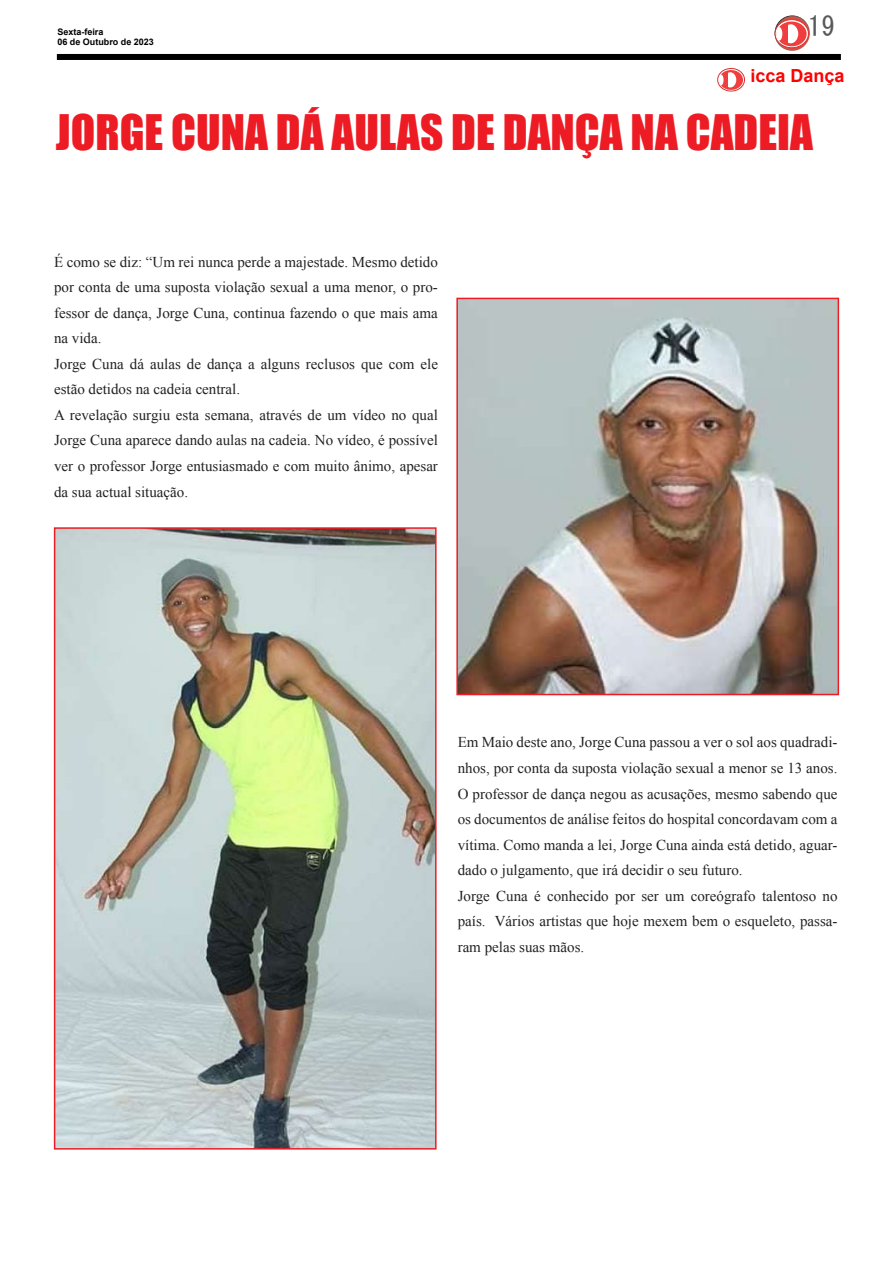
<style>
.page{position:relative;width:893px;height:1263px;background:#fff}
.page>*{position:absolute;margin:0;border:0;box-sizing:border-box;transform-origin:0 0}
.t1{font:45px "Impact";color:#ed1c24}
.t2{font:27px "MS Gothic";color:#58595b}
.t3{font:700 18px "Arial";color:#fe0000}
.t4{font:15px/25.5px "Times New Roman";color:#222}
.t5{font:700 9px "Arial";color:#000}
</style>
<div class="page">
<div style="left:57px;top:54px;width:784px;height:6px;background:#000"></div>
<svg style="left:775px;top:15px;width:35px;height:36px"></svg>
<svg style="left:775px;top:20px;width:33px;height:28px"></svg>
<div style="left:775px;top:19px;width:34px;height:29px;border:1px solid #d9322f;border-radius:50%"></div>
<div style="left:777px;top:22px;width:30px;height:24px;background:#ef3e3d;border-radius:50%"></div>
<div style="left:776px;top:27px;width:6px;height:14px;background:#fff;border-radius:50%"></div>
<div style="left:783px;top:24px;width:15px;height:19px;background:#fff;border-radius:50%"></div>
<hr style="left:783px;top:24px;width:4px;height:19px;background:#ef3e3d">
<svg style="left:718px;top:68px;width:26px;height:23px"></svg>
<div style="left:718px;top:68px;width:27px;height:23px;border:1px solid #d9322f;border-radius:50%"></div>
<svg style="left:719px;top:70px;width:24px;height:20px"></svg>
<div style="left:719px;top:75px;width:5px;height:10px;background:#fff;border-radius:50%"></div>
<div style="left:724px;top:72px;width:12px;height:15px;background:#fff;border-radius:50%"></div>
<hr style="left:724px;top:72px;width:3px;height:16px;background:#ef3e3d">
<img style="left:57px;top:530px;width:377px;height:616px">
<div style="left:54px;top:527px;width:383px;height:622px;border:2px solid #ed1c24"></div>
<img style="left:459px;top:301px;width:377px;height:391px">
<div style="left:456px;top:298px;width:383px;height:397px;border:2px solid #ed1c24"></div>
<p class="t5" style="left:57px;top:25px;width:48px">Sexta-feira</p>
<p class="t5" style="left:57px;top:36px;width:98px">06 de Outubro de 2023</p>
<h2 class="t2" style="left:808px;top:13px;width:28px">19</h2>
<p class="t3" style="left:750px;top:63px;width:96px">icca Dança</p>
<h1 class="t1" style="left:56px;top:98px;width:758px">JORGE CUNA DÁ AULAS DE DANÇA NA CADEIA</h1>
<p class="t4" style="left:54px;top:249px;width:385px">É como se diz: “Um rei nunca perde a majestade. Mesmo detido por conta de uma suposta violação sexual a uma menor, o pro&shy;fessor de dança, Jorge Cuna, continua fazendo o que mais ama na vida.<br>Jorge Cuna dá aulas de dança a alguns reclusos que com ele estão detidos na cadeia central.<br>A revelação surgiu esta semana, através de um vídeo no qual Jorge Cuna aparece dando aulas na cadeia. No vídeo, é possível ver o professor Jorge entusiasmado e com muito ânimo, apesar da sua actual situação.</p>
<p class="t4" style="left:458px;top:729px;width:381px">Em Maio deste ano, Jorge Cuna passou a ver o sol aos quadradi&shy;nhos, por conta da suposta violação sexual a menor se 13 anos.<br>O professor de dança negou as acusações, mesmo sabendo que os documentos de análise feitos do hospital concordavam com a vítima. Como manda a lei, Jorge Cuna ainda está detido, aguar&shy;dado o julgamento, que irá decidir o seu futuro.<br>Jorge Cuna é conhecido por ser um coreógrafo talentoso no país. Vários artistas que hoje mexem bem o esqueleto, passa&shy;ram pelas suas mãos.</p>
</div>
